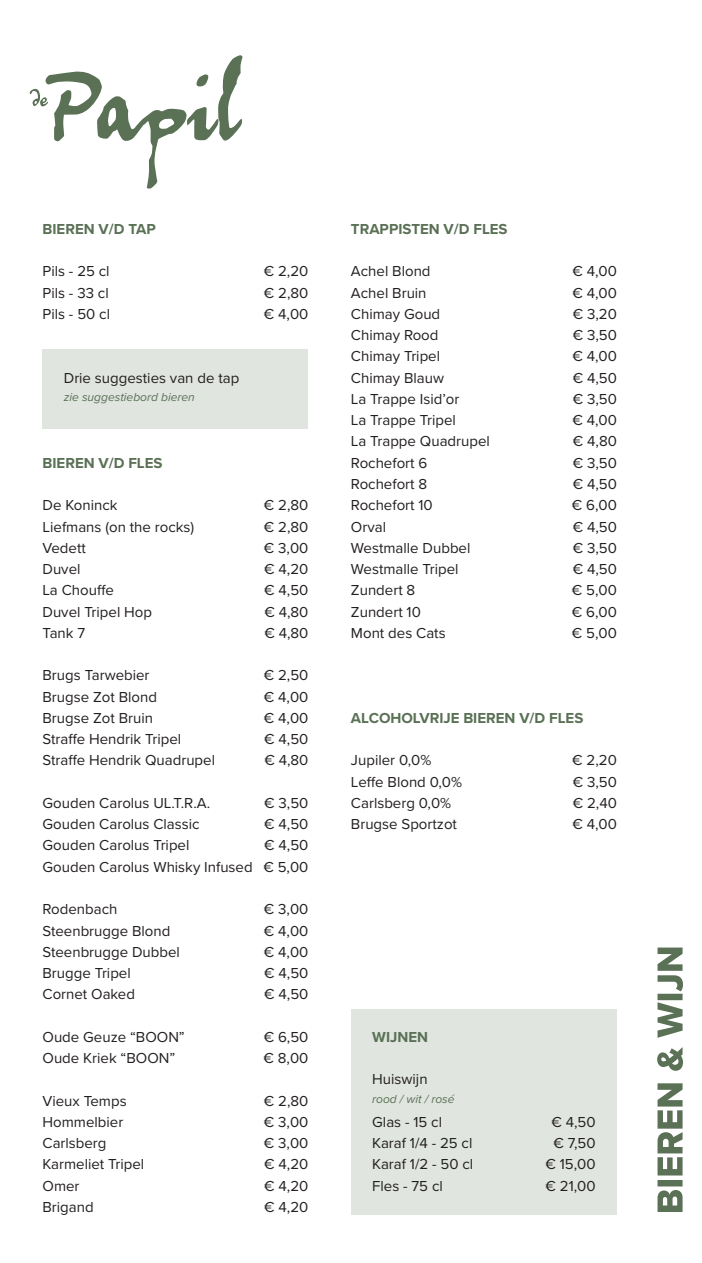
<style>
.page{position:relative;width:702px;height:1263px;background:#fff}
.page>*{position:absolute;margin:0;border:0;box-sizing:border-box;transform-origin:0 0}
.t1{font:15px/21.3px "Proxima Nova";color:#231f20;text-align:right}
.t2{font:700 15px "Proxima Nova";color:#5a7156}
.t3{font:italic 12px "Proxima Nova";color:#5a7156}
</style>
<div class="page">
<svg style="left:657px;top:947px;width:26px;height:265px"></svg>
<svg style="left:29px;top:55px;width:214px;height:134px"></svg>
<div style="left:43px;top:350px;width:265px;height:57px;background:#e0e5df"></div>
<div style="left:43px;top:371px;width:265px;height:57px;background:#e0e5df"></div>
<div style="left:351px;top:1009px;width:266px;height:57px;background:#e0e5df"></div>
<div style="left:351px;top:1051px;width:266px;height:58px;background:#e0e5df"></div>
<div style="left:351px;top:1094px;width:266px;height:57px;background:#e0e5df"></div>
<div style="left:351px;top:1136px;width:266px;height:58px;background:#e0e5df"></div>
<div style="left:351px;top:1157px;width:266px;height:58px;background:#e0e5df"></div>
<p class="t2" style="left:43px;top:218px;width:115px">BIEREN V/D TAP</p>
<p class="t1" style="left:43px;top:260px;width:69px">Pils - 25 cl</p>
<p class="t1" style="left:264px;top:260px;width:46px">€ 2,20</p>
<p class="t1" style="left:43px;top:281px;width:68px">Pils - 33 cl</p>
<p class="t1" style="left:264px;top:281px;width:46px">€ 2,80</p>
<p class="t1" style="left:43px;top:303px;width:69px">Pils - 50 cl</p>
<p class="t1" style="left:264px;top:303px;width:46px">€ 4,00</p>
<p class="t1" style="left:64px;top:366px;width:177px">Drie suggesties van de tap</p>
<p class="t3" style="left:64px;top:388px;width:132px">zie suggestiebord bieren</p>
<p class="t2" style="left:43px;top:452px;width:121px">BIEREN V/D FLES</p>
<p class="t1" style="left:43px;top:494px;width:76px">De Koninck</p>
<p class="t1" style="left:264px;top:494px;width:46px">€ 2,80</p>
<p class="t1" style="left:43px;top:515px;width:153px">Liefmans (on the rocks)</p>
<p class="t1" style="left:264px;top:515px;width:46px">€ 2,80</p>
<p class="t1" style="left:43px;top:536px;width:45px">Vedett</p>
<p class="t1" style="left:264px;top:536px;width:46px">€ 3,00</p>
<p class="t1" style="left:43px;top:558px;width:39px">Duvel</p>
<p class="t1" style="left:264px;top:558px;width:46px">€ 4,20</p>
<p class="t1" style="left:43px;top:579px;width:73px">La Chouffe</p>
<p class="t1" style="left:264px;top:579px;width:46px">€ 4,50</p>
<p class="t1" style="left:43px;top:600px;width:111px">Duvel Tripel Hop</p>
<p class="t1" style="left:264px;top:600px;width:46px">€ 4,80</p>
<p class="t1" style="left:43px;top:621px;width:44px">Tank 7</p>
<p class="t1" style="left:264px;top:621px;width:46px">€ 4,80</p>
<p class="t1" style="left:43px;top:664px;width:108px">Brugs Tarwebier</p>
<p class="t1" style="left:264px;top:664px;width:46px">€ 2,50</p>
<p class="t1" style="left:43px;top:685px;width:116px">Brugse Zot Blond</p>
<p class="t1" style="left:264px;top:685px;width:46px">€ 4,00</p>
<p class="t1" style="left:43px;top:707px;width:112px">Brugse Zot Bruin</p>
<p class="t1" style="left:264px;top:707px;width:46px">€ 4,00</p>
<p class="t1" style="left:43px;top:728px;width:140px">Straffe Hendrik Tripel</p>
<p class="t1" style="left:264px;top:728px;width:46px">€ 4,50</p>
<p class="t1" style="left:43px;top:749px;width:174px">Straffe Hendrik Quadrupel</p>
<p class="t1" style="left:264px;top:749px;width:46px">€ 4,80</p>
<p class="t1" style="left:43px;top:792px;width:169px">Gouden Carolus UL.T.R.A.</p>
<p class="t1" style="left:264px;top:792px;width:46px">€ 3,50</p>
<p class="t1" style="left:43px;top:813px;width:158px">Gouden Carolus Classic</p>
<p class="t1" style="left:264px;top:813px;width:46px">€ 4,50</p>
<p class="t1" style="left:43px;top:834px;width:148px">Gouden Carolus Tripel</p>
<p class="t1" style="left:43px;top:834px;width:267px">€ 4,50<br>Gouden Carolus Whisky Infused € 5,00</p>
<p class="t1" style="left:43px;top:898px;width:76px">Rodenbach</p>
<p class="t1" style="left:264px;top:898px;width:46px">€ 3,00</p>
<p class="t1" style="left:43px;top:919px;width:129px">Steenbrugge Blond</p>
<p class="t1" style="left:264px;top:919px;width:46px">€ 4,00</p>
<p class="t1" style="left:43px;top:940px;width:139px">Steenbrugge Dubbel</p>
<p class="t1" style="left:264px;top:940px;width:46px">€ 4,00</p>
<p class="t1" style="left:43px;top:962px;width:90px">Brugge Tripel</p>
<p class="t1" style="left:264px;top:962px;width:46px">€ 4,50</p>
<p class="t1" style="left:43px;top:983px;width:94px">Cornet Oaked</p>
<p class="t1" style="left:264px;top:983px;width:46px">€ 4,50</p>
<p class="t1" style="left:43px;top:1025px;width:144px">Oude Geuze “BOON”</p>
<p class="t1" style="left:264px;top:1025px;width:46px">€ 6,50</p>
<p class="t1" style="left:43px;top:1047px;width:134px">Oude Kriek “BOON”</p>
<p class="t1" style="left:263px;top:1047px;width:46px">€ 8,00</p>
<p class="t1" style="left:43px;top:1089px;width:86px">Vieux Temps</p>
<p class="t1" style="left:264px;top:1089px;width:46px">€ 2,80</p>
<p class="t1" style="left:43px;top:1110px;width:82px">Hommelbier</p>
<p class="t1" style="left:264px;top:1110px;width:46px">€ 3,00</p>
<p class="t1" style="left:43px;top:1132px;width:65px">Carlsberg</p>
<p class="t1" style="left:264px;top:1132px;width:46px">€ 3,00</p>
<p class="t1" style="left:43px;top:1153px;width:103px">Karmeliet Tripel</p>
<p class="t1" style="left:264px;top:1153px;width:46px">€ 4,20</p>
<p class="t1" style="left:43px;top:1174px;width:38px">Omer</p>
<p class="t1" style="left:264px;top:1174px;width:46px">€ 4,20</p>
<p class="t1" style="left:43px;top:1195px;width:53px">Brigand</p>
<p class="t1" style="left:264px;top:1195px;width:46px">€ 4,20</p>
<p class="t2" style="left:351px;top:218px;width:158px">TRAPPISTEN V/D FLES</p>
<p class="t1" style="left:351px;top:260px;width:81px">Achel Blond</p>
<p class="t1" style="left:572px;top:260px;width:46px">€ 4,00</p>
<p class="t1" style="left:351px;top:281px;width:77px">Achel Bruin</p>
<p class="t1" style="left:572px;top:281px;width:46px">€ 4,00</p>
<p class="t1" style="left:351px;top:303px;width:91px">Chimay Goud</p>
<p class="t1" style="left:572px;top:303px;width:46px">€ 3,20</p>
<p class="t1" style="left:351px;top:324px;width:89px">Chimay Rood</p>
<p class="t1" style="left:572px;top:324px;width:46px">€ 3,50</p>
<p class="t1" style="left:351px;top:345px;width:91px">Chimay Tripel</p>
<p class="t1" style="left:572px;top:345px;width:46px">€ 4,00</p>
<p class="t1" style="left:351px;top:366px;width:95px">Chimay Blauw</p>
<p class="t1" style="left:572px;top:366px;width:46px">€ 4,50</p>
<p class="t1" style="left:351px;top:388px;width:110px">La Trappe Isid’or</p>
<p class="t1" style="left:572px;top:388px;width:46px">€ 3,50</p>
<p class="t1" style="left:351px;top:409px;width:106px">La Trappe Tripel</p>
<p class="t1" style="left:572px;top:409px;width:46px">€ 4,00</p>
<p class="t1" style="left:351px;top:430px;width:140px">La Trappe Quadrupel</p>
<p class="t1" style="left:573px;top:430px;width:46px">€ 4,80</p>
<p class="t1" style="left:351px;top:451px;width:78px">Rochefort 6</p>
<p class="t1" style="left:572px;top:451px;width:46px">€ 3,50</p>
<p class="t1" style="left:351px;top:473px;width:78px">Rochefort 8</p>
<p class="t1" style="left:572px;top:473px;width:46px">€ 4,50</p>
<p class="t1" style="left:351px;top:494px;width:83px">Rochefort 10</p>
<p class="t1" style="left:572px;top:494px;width:46px">€ 6,00</p>
<p class="t1" style="left:351px;top:515px;width:37px">Orval</p>
<p class="t1" style="left:572px;top:515px;width:46px">€ 4,50</p>
<p class="t1" style="left:351px;top:536px;width:121px">Westmalle Dubbel</p>
<p class="t1" style="left:572px;top:536px;width:46px">€ 3,50</p>
<p class="t1" style="left:351px;top:558px;width:109px">Westmalle Tripel</p>
<p class="t1" style="left:572px;top:558px;width:46px">€ 4,50</p>
<p class="t1" style="left:351px;top:579px;width:66px">Zundert 8</p>
<p class="t1" style="left:572px;top:579px;width:46px">€ 5,00</p>
<p class="t1" style="left:351px;top:600px;width:71px">Zundert 10</p>
<p class="t1" style="left:572px;top:600px;width:46px">€ 6,00</p>
<p class="t1" style="left:351px;top:621px;width:96px">Mont des Cats</p>
<p class="t1" style="left:572px;top:621px;width:46px">€ 5,00</p>
<p class="t2" style="left:351px;top:707px;width:234px">ALCOHOLVRIJE BIEREN V/D FLES</p>
<p class="t1" style="left:351px;top:749px;width:82px">Jupiler 0,0%</p>
<p class="t1" style="left:572px;top:749px;width:46px">€ 2,20</p>
<p class="t1" style="left:351px;top:770px;width:113px">Leffe Blond 0,0%</p>
<p class="t1" style="left:572px;top:770px;width:46px">€ 3,50</p>
<p class="t1" style="left:351px;top:791px;width:102px">Carlsberg 0,0%</p>
<p class="t1" style="left:572px;top:791px;width:46px">€ 2,40</p>
<p class="t1" style="left:351px;top:813px;width:107px">Brugse Sportzot</p>
<p class="t1" style="left:572px;top:813px;width:46px">€ 4,00</p>
<p class="t2" style="left:372px;top:1025px;width:57px">WIJNEN</p>
<p class="t1" style="left:372px;top:1068px;width:57px">Huiswijn</p>
<p class="t3" style="left:372px;top:1090px;width:84px">rood / wit / rosé</p>
<p class="t1" style="left:372px;top:1110px;width:71px">Glas - 15 cl</p>
<p class="t1" style="left:551px;top:1110px;width:46px">€ 4,50</p>
<p class="t1" style="left:372px;top:1132px;width:102px">Karaf 1/4 - 25 cl</p>
<p class="t1" style="left:553px;top:1132px;width:44px">€ 7,50</p>
<p class="t1" style="left:372px;top:1153px;width:102px">Karaf 1/2 - 50 cl</p>
<p class="t1" style="left:545px;top:1153px;width:52px">€ 15,00</p>
<p class="t1" style="left:372px;top:1174px;width:72px">Fles - 75 cl</p>
<p class="t1" style="left:545px;top:1174px;width:52px">€ 21,00</p>
</div>
